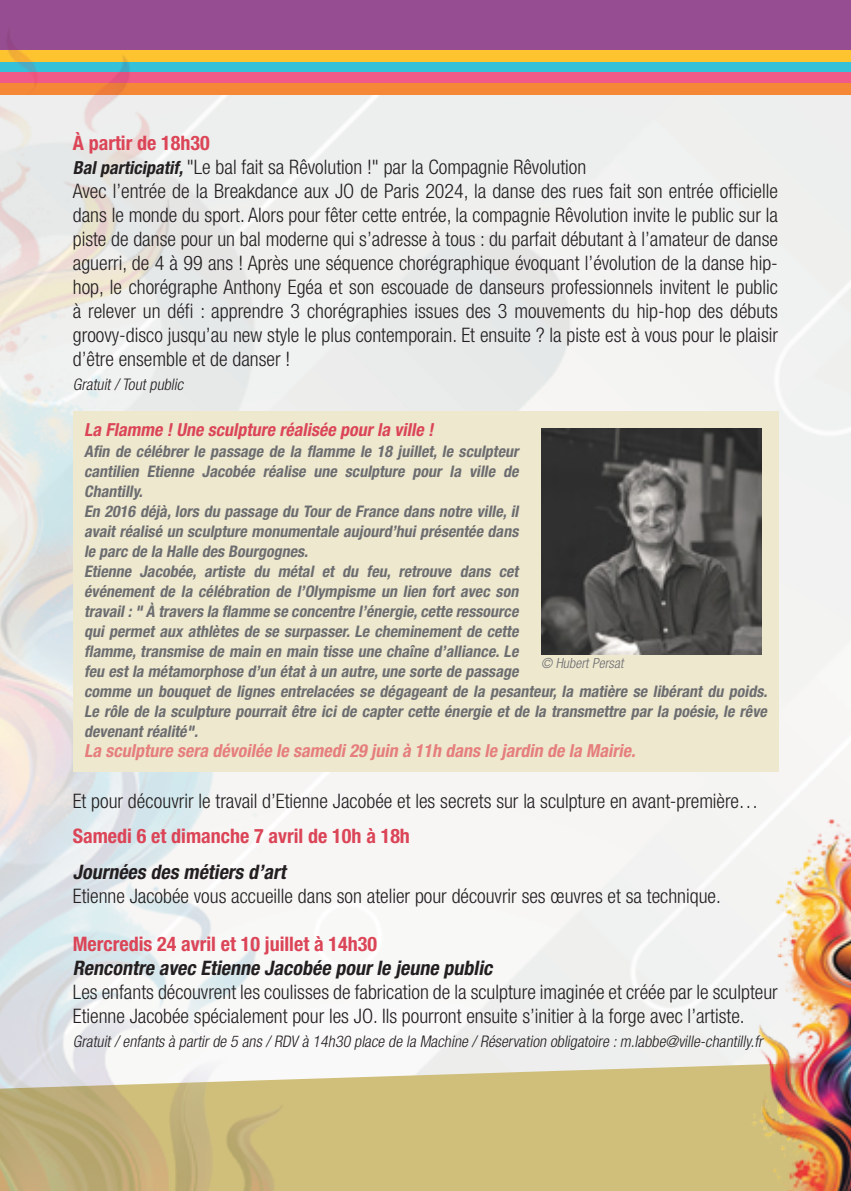
<style>
.page{position:relative;width:851px;height:1191px;background:#fff}
.page>*{position:absolute;margin:0;border:0;box-sizing:border-box;transform-origin:0 0}
.t1{font:300 condensed 20px/24px "Helvetica Neue";color:#231f20;text-align:justify}
.t2{font:700 condensed 20px "Helvetica Neue";color:#db4557}
.t3{font:italic 700 condensed 20px "Helvetica Neue";color:#231f20}
.t4{font:italic 700 condensed 18px "Helvetica Neue";color:#e57e7c}
.t5{font:italic 700 condensed 18px "Helvetica Neue";color:#db4557}
.t6{font:italic 700 condensed 16px/20px "Helvetica Neue";color:#6c6d70;text-align:justify}
.t7{font:italic 300 condensed 16px "Helvetica Neue";color:#231f20}
.t8{font:italic 300 condensed 14px "Helvetica Neue";color:#6c6d70}
.s1{font-weight:700;font-style:italic;font-size:18px}
</style>
<div class="page">
<svg style="left:369px;top:1061px;width:342px;height:130px;background:#d2c283"></svg>
<div style="left:0;top:0;width:850px;height:56px;background:#974d91"></div>
<div style="left:0;top:62px;width:850px;height:12px;background:#35c1d8"></div>
<div style="left:0;top:73px;width:850px;height:11px;background:#f05a88"></div>
<div style="left:0;top:84px;width:850px;height:11px;background:#f58836"></div>
<div style="left:0;top:51px;width:850px;height:11px;background:#fec430"></div>
<img style="left:0;top:35px;width:369px;height:1156px">
<div style="left:73px;top:411px;width:705px;height:360px;background:#eee8cf"></div>
<img style="left:541px;top:428px;width:220px;height:226px">
<img style="left:711px;top:760px;width:139px;height:431px">
<p class="t2" style="left:73px;top:131px;width:138px">À partir de 18h30</p>
<p class="t1" style="left:73px;top:155px;width:515px"><span class="s1">Balparticipatif,</span>"Le bal fait sa Rêvolution !" par la Compagnie Rêvolution</p>
<p class="t1" style="left:73px;top:179px;width:706px">Avec l’entrée de la Breakdance aux JO de Paris 2024, la danse des rues fait son entrée officielle dans le monde du sport. Alors pour fêter cette entrée, la compagnie Rêvolution invite le public sur la piste de danse pour un bal moderne qui s’adresse à tous : du parfait débutant à l’amateur de danse aguerri, de 4 à 99 ans ! Après une séquence chorégraphique évoquant l’évolution de la danse hip&shy;hop, le chorégraphe Anthony Egéa et son escouade de danseurs professionnels invitent le public à relever un défi : apprendre 3 chorégraphies issues des 3 mouvements du hip-hop des débuts groovy-disco jusqu’au new style le plus contemporain. Et ensuite ? la piste est à vous pour le plaisir d’être ensemble et de danser !</p>
<p class="t7" style="left:73px;top:375px;width:115px">Gratuit/Toutpublic</p>
<p class="t5" style="left:84px;top:419px;width:354px">La Flamme !Une sculpture réalisée pourla ville !</p>
<p class="t6" style="left:84px;top:440px;width:439px">Afin de célébrer le passage de la flamme le 18 juillet, le sculpteur cantilien Etienne Jacobée réalise une sculpture pour la ville de Chantilly.</p>
<p class="t6" style="left:84px;top:500px;width:439px">En 2016 déjà,lors du passage du Tour de France dans notre ville,il avait réalisé un sculpture monumentale aujourd’hui présentée dans le parc de la Halle des Bourgognes.</p>
<p class="t6" style="left:84px;top:560px;width:688px;text-align:left">Etienne Jacobée, artiste du métal et du feu, retrouve dans cet<br>événement de la célébration de l’Olympisme un lien fort avec son<br>travail:" À travers la flamme se concentre l’énergie,cette ressource<br>qui permet aux athlètes de se surpasser. Le cheminement de cette<br>flamme, transmise de main en main tisse une chaîne d’alliance. Le<br>feu estla métamorphose d’un étatà un autre,une sorte de passage<br>comme un bouquet de lignes entrelacées se dégageant de la pesanteur, la matière se libérant du poids.<br>Le rôle de la sculpture pourrait être ici de capter cette énergie et de la transmettre par la poésie, le rêve devenantréalité".</p>
<p class="t4" style="left:84px;top:739px;width:556px">La sculpture sera dévoilée le samedi29 juin à 11h dans le jardin de la Mairie.</p>
<p class="t8" style="left:541px;top:654px;width:87px">© HubertPersat</p>
<p class="t1" style="left:73px;top:789px;width:687px">Et pour découvrir le travail d’Etienne Jacobée et les secrets sur la sculpture en avant-première…</p>
<p class="t2" style="left:73px;top:824px;width:338px">Samedi 6 et dimanche 7 avril de 10h à 18h</p>
<p class="t3" style="left:73px;top:859px;width:218px">Journées des métiers d’art</p>
<p class="t1" style="left:73px;top:883px;width:649px">Etienne Jacobée vous accueille dans son atelier pour découvrir ses œuvres et sa technique.</p>
<p class="t2" style="left:73px;top:931px;width:305px">Mercredis 24 avril et 10 juillet à 14h30</p>
<p class="t3" style="left:73px;top:955px;width:425px">Rencontre avec Etienne Jacobée pourle jeune public</p>
<p class="t1" style="left:73px;top:979px;width:706px">Les enfants découvrent les coulisses de fabrication de la sculpture imaginée et créée par le sculpteur<br>Etienne Jacobée spécialement pour les JO. Ils pourront ensuite s’initier à la forge avec l’artiste.</p>
<p class="t7" style="left:73px;top:1032px;width:694px">Gratuit/enfants à partirde 5 ans /RDV à 14h30 place de la Machine /Réservation obligatoire :m.labbe@ville-chantilly.fr</p>
</div>
